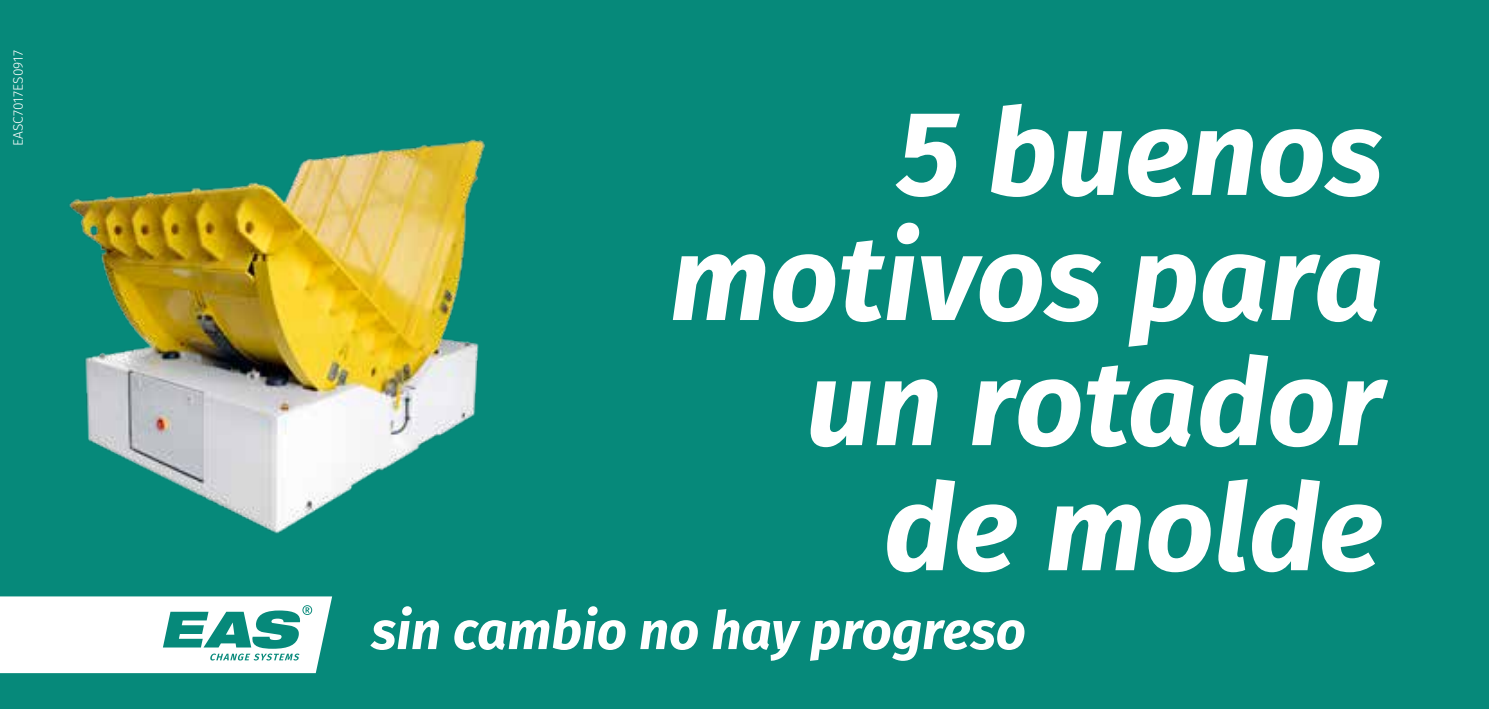
<style>
.page{position:relative;width:1489px;height:709px;background:#fff}
.page>*{position:absolute;margin:0;border:0;box-sizing:border-box;transform-origin:0 0}
.t1{font:italic 700 120px/125px "Fira Sans";color:#fff;text-align:right}
.t2{font:italic 700 52.75px "Fira Sans";color:#fff}
.t3{font:300 13.75px "Fira Sans";color:#fff}
</style>
<div class="page">
<div style="left:0;top:0;width:1488px;height:709px;background:#06897a"></div>
<img style="left:69px;top:139px;width:416px;height:395px">
<svg style="left:0;top:596px;width:332px;height:77px;background:#d4eae8"></svg>
<p class="t3" style="left:8px;top:146px;width:97px;rotate:-90deg">EASC7017ES0917</p>
<p class="t1" style="left:670px;top:99px;width:714px">5 buenos motivos para un rotador de molde</p>
<p class="t2" style="left:371px;top:593px;width:656px">sin cambio no hay progreso</p>
</div>
